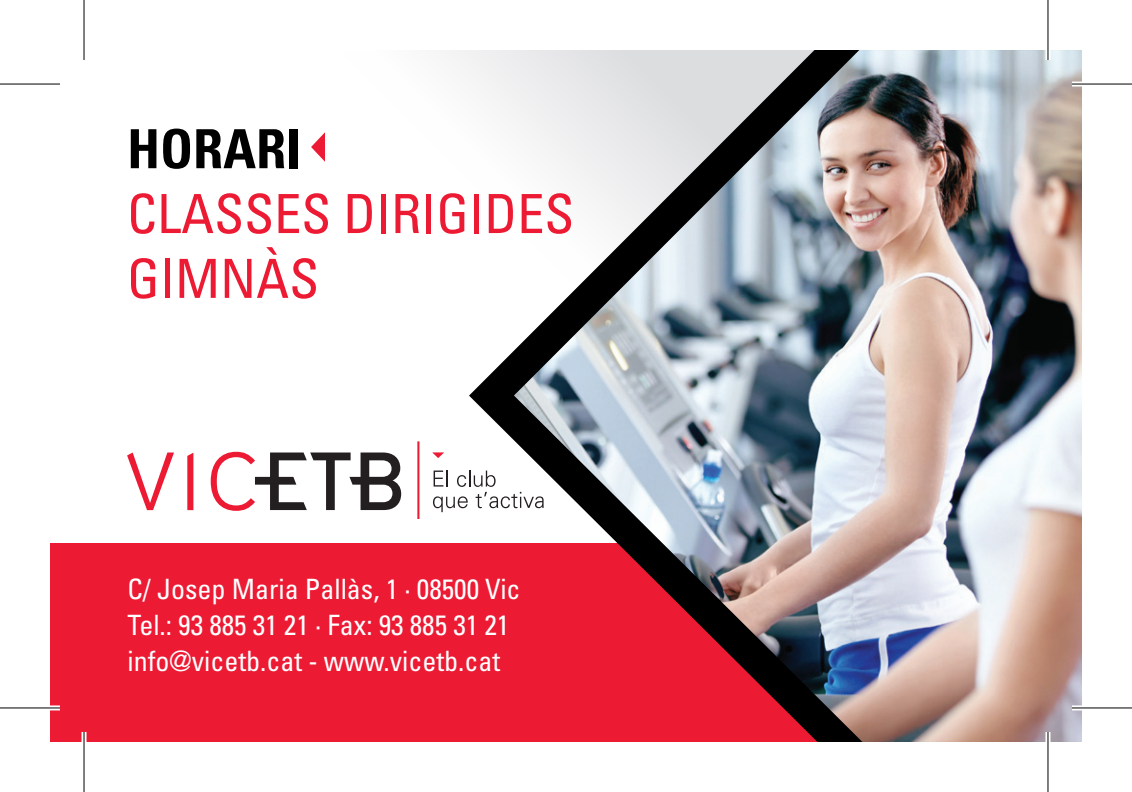
<style>
.page{position:relative;width:1132px;height:792px;background:#fff}
.page>*{position:absolute;margin:0;border:0;box-sizing:border-box;transform-origin:0 0}
.t1{font:condensed 54px/64.8px "Univers";color:#ed1a33}
.t2{font:700 condensed 54px "Univers";color:#000}
.t3{font:condensed 28px/36px "Univers";color:#fff}
</style>
<div class="page">
<div style="left:50px;top:543px;width:778px;height:199px;background:#ed1a33"></div>
<img style="left:461px;top:50px;width:621px;height:692px">
<svg style="left:127px;top:452px;width:47px;height:58px"></svg>
<svg style="left:187px;top:453px;width:6px;height:57px"></svg>
<svg style="left:211px;top:452px;width:190px;height:59px"></svg>
<svg style="left:433px;top:470px;width:111px;height:42px"></svg>
<hr style="left:417px;top:441px;width:2px;height:78px;background:#ed1a33">
<svg style="left:432px;top:452px;width:12px;height:6px"></svg>
<svg style="left:311px;top:132px;width:14px;height:30px"></svg>
<div style="left:1072px;top:82px;width:60px;height:5px;background:#fff"></div>
<svg style="left:0;top:705px;width:60px;height:5px"></svg>
<svg style="left:1072px;top:705px;width:60px;height:5px"></svg>
<hr style="left:82px;top:732px;width:4px;height:60px;background:#fff">
<svg style="left:1045px;top:0;width:5px;height:60px"></svg>
<svg style="left:1045px;top:732px;width:5px;height:60px"></svg>
<hr style="left:0;top:83px;width:60px;height:2px;background:#000">
<hr style="left:1072px;top:83px;width:60px;height:2px;background:#000">
<hr style="left:0;top:707px;width:60px;height:1px;background:#000">
<hr style="left:1072px;top:707px;width:60px;height:1px;background:#000">
<hr style="left:83px;top:0;width:2px;height:60px;background:#000">
<hr style="left:83px;top:732px;width:2px;height:60px;background:#000">
<hr style="left:1047px;top:0;width:1px;height:60px;background:#000">
<hr style="left:1047px;top:732px;width:1px;height:60px;background:#000">
<h1 class="t2" style="left:127px;top:116px;width:176px">HORARI</h1>
<h1 class="t1" style="left:127px;top:181px;width:449px">CLASSES DIRIGIDES<br>GIMNÀS</h1>
<p class="t3" style="left:128px;top:570px;width:394px">C/ Josep Maria Pallàs, 1 · 08500 Vic<br>Tel.: 93 885 31 21 · Fax: 93 885 31 21 info@vicetb.cat - www.vicetb.cat</p>
</div>
